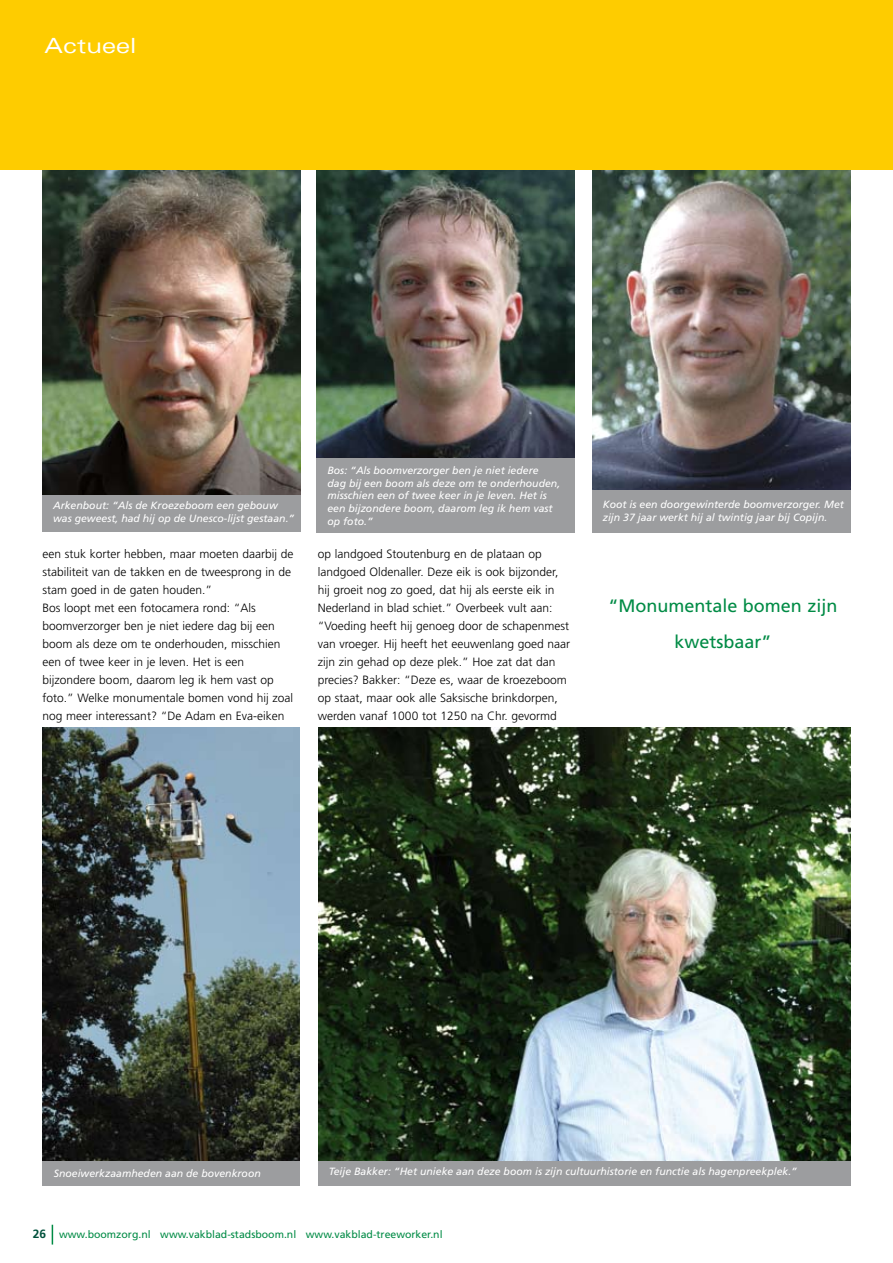
<style>
.page{position:relative;width:893px;height:1263px;background:#fff}
.page>*{position:absolute;margin:0;border:0;box-sizing:border-box;transform-origin:0 0}
.t1{font:expanded 21px "Univers";color:#fff}
.t2{font:18px/36px "Frutiger";color:#008b45;text-align:center}
.t3{font:300 12px/18px "Frutiger";color:#000}
.t4{font:italic 10.5px/12.6px "Frutiger";color:#fff}
.t5{font:10.5px "Frutiger";color:#008b45}
.s1{font-weight:700;font-size:12px;color:#00513c}
</style>
<div class="page">
<svg style="left:52px;top:1225px;width:1px;height:19px"></svg>
<img style="left:43px;top:170px;width:258px;height:325px">
<img style="left:317px;top:170px;width:258px;height:289px">
<img style="left:592px;top:170px;width:258px;height:320px">
<img style="left:43px;top:727px;width:257px;height:434px">
<div style="left:43px;top:1161px;width:257px;height:25px;background:#9c9d9f"></div>
<img style="left:319px;top:727px;width:531px;height:434px">
<div style="left:43px;top:495px;width:258px;height:36px;background:#9c9d9f"></div>
<div style="left:317px;top:459px;width:258px;height:74px;background:#9c9d9f"></div>
<div style="left:592px;top:490px;width:258px;height:43px;background:#9c9d9f"></div>
<div style="left:318px;top:1161px;width:532px;height:25px;background:#9c9d9f"></div>
<div style="left:0;top:0;width:893px;height:170px;background:#fecc00"></div>
<h1 class="t1" style="left:45px;top:33px;width:93px">Actueel</h1>
<p class="t4" style="left:53px;top:499px;width:243px">Arkenbout: “Als de Kroezeboom een gebouw was geweest, had hij op de Unesco-lijst gestaan.”</p>
<p class="t4" style="left:327px;top:464px;width:234px">Bos: “Als boomverzorger ben je niet iedere<br>dag bij een boom als deze om te onderhouden, misschien een of twee keer in je leven. Het is een bijzondere boom, daarom leg ik hem vast op foto.”</p>
<p class="t3" style="left:43px;top:545px;width:253px">een stuk korter hebben, maar moeten daarbij de stabiliteit van de takken en de tweesprong in de stam goed in de gaten houden.”<br>Bos loopt met een fotocamera rond: “Als boomverzorger ben je niet iedere dag bij een boom als deze om te onderhouden, misschien een of twee keer in je leven. Het is een bijzondere boom, daarom leg ik hem vast op foto.” Welke monumentale bomen vond hij zoal nog meer interessant? “De Adam en Eva-eiken</p>
<p class="t3" style="left:318px;top:545px;width:254px">op landgoed Stoutenburg en de plataan op landgoed Oldenaller. Deze eik is ook bijzonder, hij groeit nog zo goed, dat hij als eerste eik in Nederland in blad schiet.” Overbeek vult aan: “Voeding heeft hij genoeg door de schapenmest van vroeger. Hij heeft het eeuwenlang goed naar zijn zin gehad op deze plek.” Hoe zat dat dan precies? Bakker: “Deze es, waar de kroezeboom op staat, maar ook alle Saksische brinkdorpen, werden vanaf 1000 tot 1250 na Chr. gevormd</p>
<p class="t4" style="left:603px;top:498px;width:243px">Koot is een doorgewinterde boomverzorger. Met zijn 37 jaar werkt hij al twintig jaar bij Copijn.</p>
<h2 class="t2" style="left:608px;top:588px;width:231px">“Monumentale bomen zijn kwetsbaar”</h2>
<p class="t4" style="left:54px;top:1167px;width:209px">Snoeiwerkzaamheden aan de bovenkroon</p>
<p class="t4" style="left:329px;top:1165px;width:470px">Teije Bakker: “Het unieke aan deze boom is zijn cultuurhistorie en functie als hagenpreekplek.”</p>
<p class="t5" style="left:33px;top:1228px;width:411px"><span class="s1">26</span> www.boomzorg.nl www.vakblad-stadsboom.nl www.vakblad-treeworker.nl</p>
</div>
